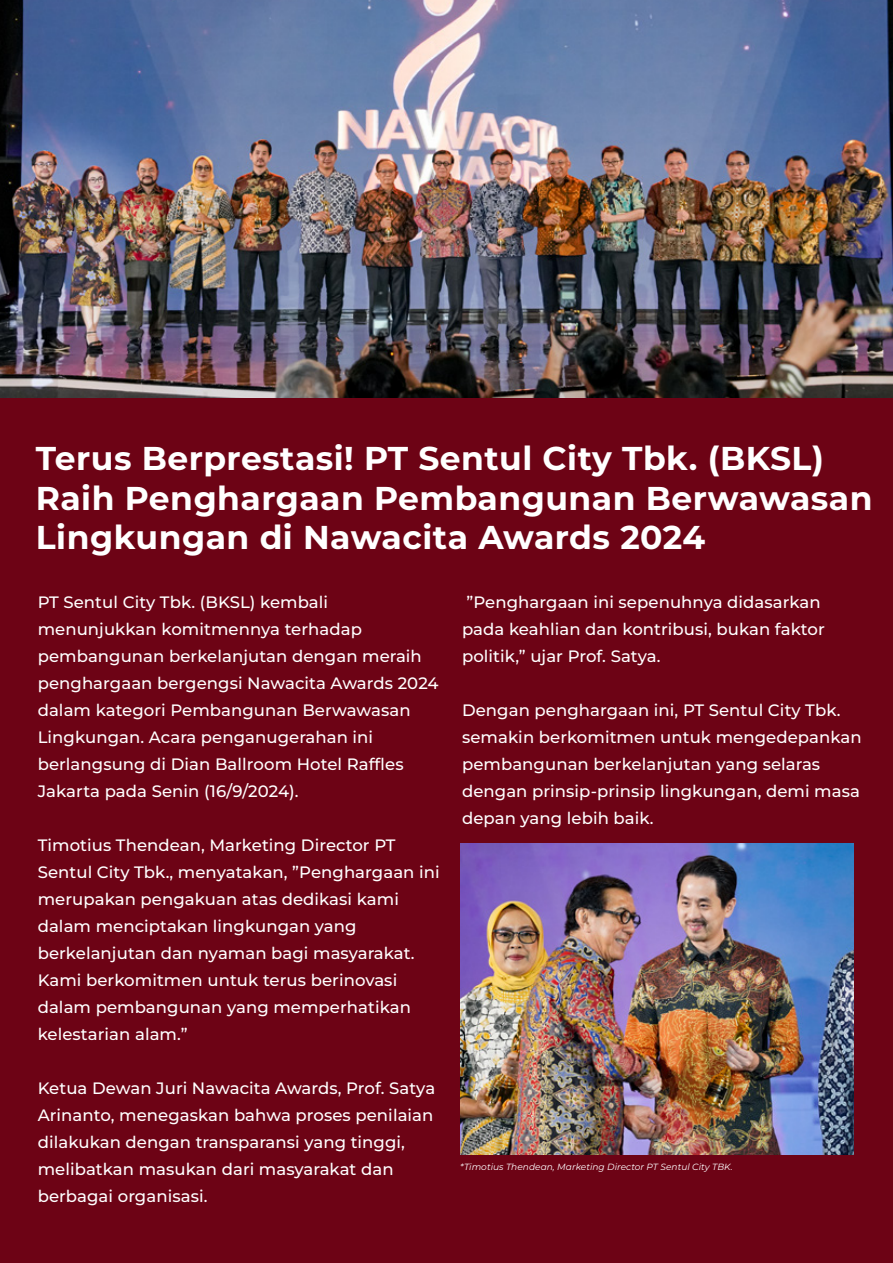
<style>
.page{position:relative;width:893px;height:1263px;background:#fff}
.page>*{position:absolute;margin:0;border:0;box-sizing:border-box;transform-origin:0 0}
.t1{font:700 33px/39.6px "Montserrat";letter-spacing:.015em;color:#fff}
.t2{font:500 16.5px/27px "Montserrat";letter-spacing:.005em;color:#fff}
.t3{font:italic 100 9px "Montserrat";letter-spacing:.005em;color:#fff}
</style>
<div class="page">
<div style="left:0;top:1px;width:893px;height:1262px;background:#6d0315"></div>
<img style="left:0;top:0;width:893px;height:398px">
<img style="left:460px;top:844px;width:394px;height:310px">
<h1 class="t1" style="left:36px;top:437px;width:838px">Terus Berprestasi! PT Sentul City Tbk. (BKSL)<br>Raih Penghargaan Pembangunan Berwawasan<br>Lingkungan di Nawacita Awards 2024</h1>
<p class="t2" style="left:38px;top:589px;width:402px">PT Sentul City Tbk. (BKSL) kembali menunjukkan komitmennya terhadap pembangunan berkelanjutan dengan meraih penghargaan bergengsi Nawacita Awards 2024 dalam kategori Pembangunan Berwawasan Lingkungan. Acara penganugerahan ini berlangsung di Dian Ballroom Hotel Raffles Jakarta pada Senin (16/9/2024).</p>
<p class="t2" style="left:38px;top:832px;width:404px">Timotius Thendean, Marketing Director PT Sentul City Tbk., menyatakan, ”Penghargaan ini merupakan pengakuan atas dedikasi kami dalam menciptakan lingkungan yang berkelanjutan dan nyaman bagi masyarakat.<br>Kami berkomitmen untuk terus berinovasi dalam pembangunan yang memperhatikan kelestarian alam.”</p>
<p class="t2" style="left:38px;top:1074px;width:399px">Ketua Dewan Juri Nawacita Awards, Prof. Satya Arinanto, menegaskan bahwa proses penilaian dilakukan dengan transparansi yang tinggi, melibatkan masukan dari masyarakat dan berbagai organisasi.</p>
<p class="t2" style="left:462px;top:588px;width:364px">”Penghargaan ini sepenuhnya didasarkan pada keahlian dan kontribusi, bukan faktor politik,” ujar Prof. Satya.</p>
<p class="t2" style="left:462px;top:696px;width:401px">Dengan penghargaan ini, PT Sentul City Tbk. semakin berkomitmen untuk mengedepankan pembangunan berkelanjutan yang selaras dengan prinsip-prinsip lingkungan, demi masa depan yang lebih baik.</p>
<p class="t3" style="left:460px;top:1160px;width:274px">*Timotius Thendean, Marketing Director PT Sentul City TBK.</p>
</div>
